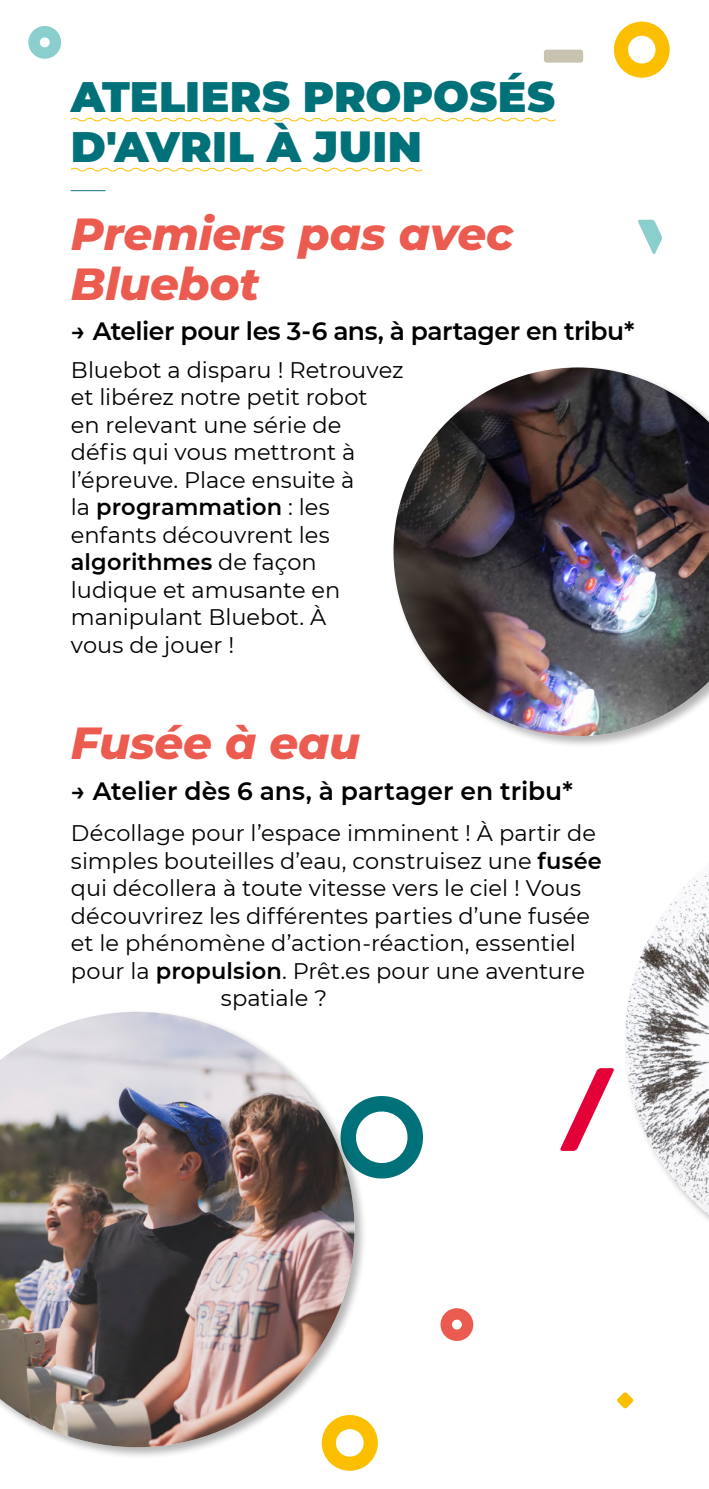
<style>
.page{position:relative;width:709px;height:1489px;background:#fff}
.page>*{position:absolute;margin:0;border:0;box-sizing:border-box;transform-origin:0 0}
.t1{font:italic 800 45px/50px "Montserrat";letter-spacing:-.005em;color:#eb5b4f}
.t2{font:900 42.5px/50px "Montserrat";letter-spacing:.01em;color:#007179}
.t3{font:200 35px "Montserrat";color:#077179}
.t4{font:600 25px "Montserrat";letter-spacing:-.01em;color:#000}
.t5{font:22.5px/27.5px "Montserrat";color:#000}
.s1{font-weight:600}
</style>
<div class="page">
<svg style="left:70px;top:117px;width:486px;height:5px"></svg>
<svg style="left:70px;top:167px;width:353px;height:5px"></svg>
<svg style="left:28px;top:26px;width:33px;height:33px"></svg>
<div style="left:544px;top:50px;width:39px;height:13px;background:#c9c2b1;border-radius:3px"></div>
<svg style="left:327px;top:1421px;width:51px;height:49px"></svg>
<svg style="left:440px;top:1308px;width:33px;height:32px"></svg>
<svg style="left:560px;top:1068px;width:54px;height:82px"></svg>
<svg style="left:367px;top:1096px;width:56px;height:83px"></svg>
<svg style="left:638px;top:220px;width:24px;height:34px"></svg>
<svg style="left:614px;top:22px;width:55px;height:56px"></svg>
<svg style="left:617px;top:1392px;width:16px;height:16px"></svg>
<div style="left:390px;top:365px;width:319px;height:383px;background:#000;opacity:.3"></div>
<img style="left:393px;top:367px;width:316px;height:369px">
<div style="left:0;top:1009px;width:367px;height:450px;background:#000;opacity:.3"></div>
<img style="left:0;top:1011px;width:354px;height:435px">
<img style="left:625px;top:873px;width:84px;height:341px">
<h2 class="t2" style="left:71px;top:69px;width:486px">ATELIERS PROPOSÉS<br>D'AVRIL À JUIN</h2>
<h3 class="t3" style="left:71px;top:164px;width:36px">—</h3>
<h1 class="t1" style="left:71px;top:206px;width:444px">Premiers pas avec<br>Bluebot</h1>
<p class="t4" style="left:71px;top:313px;width:565px">→ Atelier pour les 3-6 ans, à partager en tribu*</p>
<p class="t5" style="left:71px;top:355px;width:334px">Bluebot a disparu ! Retrouvez et libérez notre petit robot<br>en relevant une série de<br>défis qui vous mettront à l’épreuve. Place ensuite à<br>la <span class="s1">programmation</span> : les enfants découvrent les <span class="s1">algorithmes</span> de façon ludique et amusante en manipulant Bluebot. À<br>vous de jouer !</p>
<h1 class="t1" style="left:71px;top:715px;width:291px">Fusée à eau</h1>
<p class="t4" style="left:71px;top:773px;width:503px">→ Atelier dès 6 ans, à partager en tribu*</p>
<p class="t5" style="left:71px;top:818px;width:526px">Décollage pour l’espace imminent ! À partir de</p>
<p class="t5" style="left:71px;top:846px;width:532px">simples bouteilles d’eau, construisez une <span class="s1">fusée</span></p>
<p class="t5" style="left:71px;top:873px;width:512px">qui décollera à toute vitesse vers le ciel ! Vous</p>
<p class="t5" style="left:71px;top:901px;width:521px">découvrirez les différentes parties d’une fusée</p>
<p class="t5" style="left:71px;top:928px;width:506px">et le phénomène d’action-réaction, essentiel</p>
<p class="t5" style="left:71px;top:956px;width:516px">pour la <span class="s1">propulsion</span>. Prêt.es pour une aventure</p>
<p class="t5" style="left:221px;top:983px;width:108px">spatiale ?</p>
</div>
